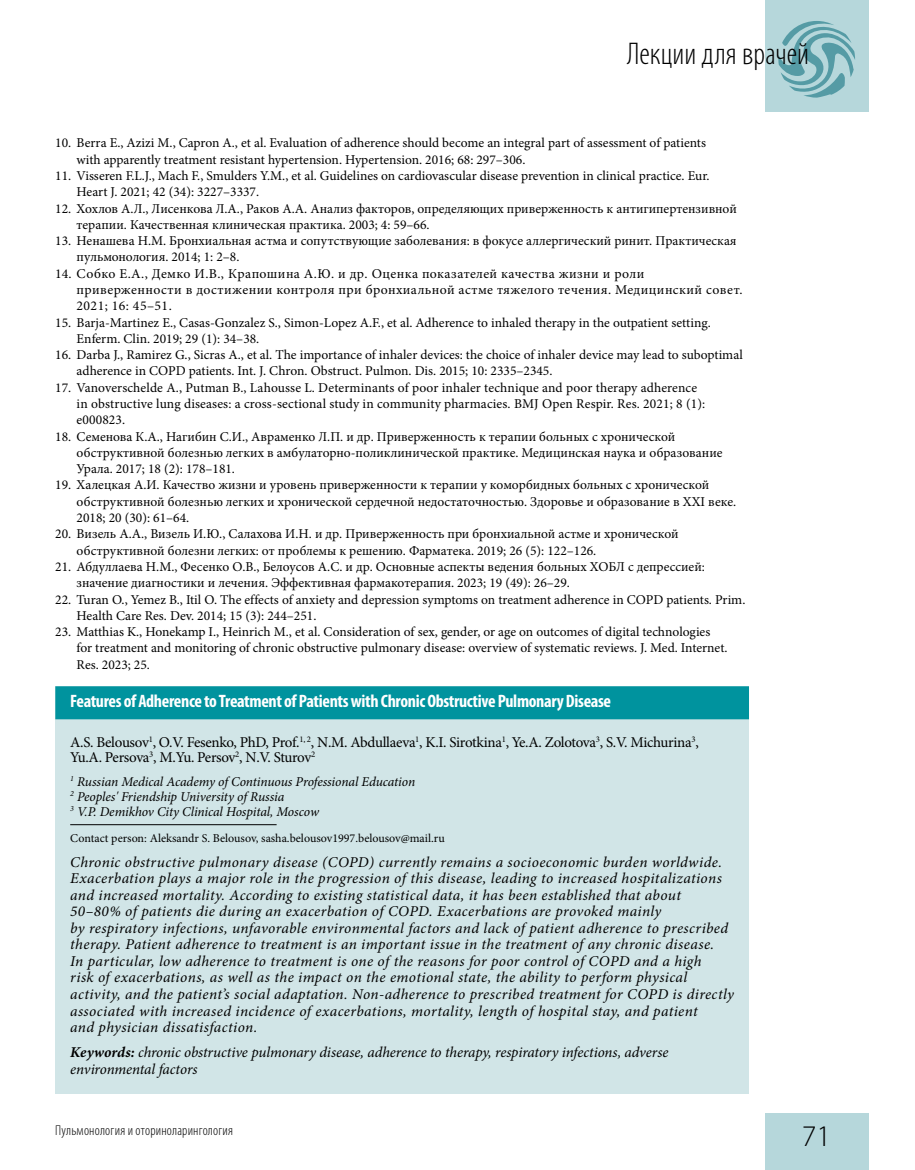
<style>
.page{position:relative;width:915px;height:1170px;background:#fff}
.page>*{position:absolute;margin:0;border:0;box-sizing:border-box;transform-origin:0 0}
.t1{font:300 condensed 31.5px "Myriad Pro";color:#000}
.t2{font:300 30px "Myriad Pro";color:#000}
.t3{font:700 condensed 18px "Myriad Pro";letter-spacing:-.02em;color:#fff}
.t4{font:italic 15px/16.5px "Minion Pro";letter-spacing:.02em;color:#000}
.t5{font:15px/15px "Minion Pro";letter-spacing:-.025em;color:#000}
.t6{font:italic 15px/16.5px "Minion Pro";letter-spacing:-.01em;color:#000}
.t7{font:300 condensed 14.25px "Myriad Pro";letter-spacing:.015em;color:#000}
.t8{font:13.5px/16.4px "Minion Pro";color:#000}
.t9{font:13.5px/16.4px "Minion Pro";letter-spacing:.03em;color:#000}
.t10{font:italic 13.5px/15px "Minion Pro";letter-spacing:-.01em;color:#000}
.t11{font:12px "Minion Pro";color:#000}
.s1{font-weight:700}
</style>
<div class="page">
<div style="left:764px;top:0;width:103px;height:111px;background:#b6d7db"></div>
<div style="left:764px;top:1113px;width:103px;height:56px;background:#b6d7db"></div>
<svg style="left:778px;top:21px;width:76px;height:77px"></svg>
<div style="left:55px;top:686px;width:693px;height:407px;background:#d1e5e7"></div>
<div style="left:55px;top:686px;width:693px;height:33px;background:#00939e"></div>
<hr style="left:70px;top:824px;width:206px;height:1px;background:#000">
<h1 class="t1" style="left:627px;top:35px;width:183px">Лекции для врачей</h1>
<p class="t8" style="left:77px;top:135px;width:630px;text-indent:-21px">10. Berra E., Azizi M., Capron A., et al. Evaluation of adherence should become an integral part of assessment of patients with apparently treatment resistant hypertension. Hypertension. 2016; 68: 297–306.</p>
<p class="t8" style="left:77px;top:167px;width:634px;text-indent:-21px">11. Visseren F.L.J., Mach F., Smulders Y.M., et al. Guidelines on cardiovascular disease prevention in clinical practice. Eur.<br>Heart J. 2021; 42 (34): 3227–3337.</p>
<p class="t8" style="left:77px;top:200px;width:661px;text-indent:-21px">12. Хохлов А.Л., Лисенкова Л.А., Раков А.А. Анализ факторов, определяющих приверженность к антигипертензивной терапии. Качественная клиническая практика. 2003; 4: 59–66.</p>
<p class="t8" style="left:77px;top:233px;width:661px;text-indent:-21px">13. Ненашева Н.М. Бронхиальная астма и сопутствующие заболевания: в фокусе аллергический ринит. Практическая пульмонология. 2014; 1: 2–8.</p>
<p class="t9" style="left:77px;top:265px;width:667px;text-indent:-21px">14. Собко Е.А., Демко И.В., Крапошина А.Ю. и др. Оценка показателей качества жизни и роли приверженности в достижении контроля при бронхиальной астме тяжелого течения. Медицинский совет.<br>2021; 16: 45–51.</p>
<p class="t8" style="left:77px;top:314px;width:635px;text-indent:-21px">15. Barja-Martinez E., Casas-Gonzalez S., Simon-Lopez A.F., et al. Adherence to inhaled therapy in the outpatient setting.<br>Enferm. Clin. 2019; 29 (1): 34–38.</p>
<p class="t8" style="left:77px;top:347px;width:667px;text-indent:-21px">16. Darba J., Ramirez G., Sicras A., et al. The importance of inhaler devices: the choice of inhaler device may lead to suboptimal adherence in COPD patients. Int. J. Chron. Obstruct. Pulmon. Dis. 2015; 10: 2335–2345.</p>
<p class="t8" style="left:77px;top:379px;width:630px;text-indent:-21px">17. Vanoverschelde A., Putman B., Lahousse L. Determinants of poor inhaler technique and poor therapy adherence in obstructive lung diseases: a cross-sectional study in community pharmacies. BMJ Open Respir. Res. 2021; 8 (1): e000823.</p>
<p class="t8" style="left:77px;top:428px;width:647px;text-indent:-21px">18. Семенова К.А., Нагибин С.И., Авраменко Л.П. и др. Приверженность к терапии больных с хронической обструктивной болезнью легких в амбулаторно-поликлинической практике. Медицинская наука и образование<br>Урала. 2017; 18 (2): 178–181.</p>
<p class="t8" style="left:77px;top:477px;width:660px;text-indent:-21px">19. Халецкая А.И. Качество жизни и уровень приверженности к терапии у коморбидных больных с хронической обструктивной болезнью легких и хронической сердечной недостаточностью. Здоровье и образование в XXI веке.<br>2018; 20 (30): 61–64.</p>
<p class="t8" style="left:77px;top:526px;width:603px;text-indent:-21px">20. Визель А.А., Визель И.Ю., Салахова И.Н. и др. Приверженность при бронхиальной астме и хронической обструктивной болезни легких: от проблемы к решению. Фарматека. 2019; 26 (5): 122–126.</p>
<p class="t8" style="left:77px;top:558px;width:629px;text-indent:-21px">21. Абдуллаева Н.М., Фесенко О.В., Белоусов А.С. и др. Основные аспекты ведения больных ХОБЛ с депрессией: значение диагностики и лечения. Эффективная фармакотерапия. 2023; 19 (49): 26–29.</p>
<p class="t8" style="left:77px;top:591px;width:670px;text-indent:-21px">22. Turan O., Yemez B., Itil O. The effects of anxiety and depression symptoms on treatment adherence in COPD patients. Prim.<br>Health Care Res. Dev. 2014; 15 (3): 244–251.</p>
<p class="t8" style="left:77px;top:623px;width:652px;text-indent:-21px">23. Matthias K., Honekamp I., Heinrich M., et al. Consideration of sex, gender, or age on outcomes of digital technologies for treatment and monitoring of chronic obstructive pulmonary disease: overview of systematic reviews. J. Med. Internet.<br>Res. 2023; 25.</p>
<h3 class="t3" style="left:70px;top:689px;width:542px">Features of Adherence to Treatment of Patients with Chronic Obstructive Pulmonary Disease</h3>
<p class="t5" style="left:70px;top:734px;width:630px">A.S. Belousov<sup>1</sup>, O.V. Fesenko, PhD, Prof.<sup>1,</sup> <sup>2</sup>, N.M. Abdullaeva<sup>1</sup>, K.I. Sirotkina<sup>1</sup>, Ye.A. Zolotova<sup>3</sup>, S.V. Michurina<sup>3</sup>,<br>Yu.A. Persova<sup>3</sup>, M.Yu. Persov<sup>2</sup>, N.V. Sturov<sup>2</sup></p>
<p class="t10" style="left:70px;top:773px;width:346px"><sup>1</sup> Russian Medical Academy of Continuous Professional Education<br><sup>2</sup> Peoples' Friendship University of Russia<br><sup>3</sup> V.P. Demikhov City Clinical Hospital, Moscow</p>
<p class="t11" style="left:70px;top:830px;width:376px">Contact person: Aleksandr S. Belousov, sasha.belousov1997.belousov@mail.ru</p>
<p class="t4" style="left:70px;top:853px;width:665px">Chronic obstructive pulmonary disease (COPD) currently remains a socioeconomic burden worldwide.<br>Exacerbation plays a major role in the progression of this disease, leading to increased hospitalizations and increased mortality. According to existing statistical data, it has been established that about 50–80% of patients die during an exacerbation of COPD. Exacerbations are provoked mainly<br>by respiratory infections, unfavorable environmental factors and lack of patient adherence to prescribed therapy. Patient adherence to treatment is an important issue in the treatment of any chronic disease.<br>In particular, low adherence to treatment is one of the reasons for poor control of COPD and a high<br>risk of exacerbations, as well as the impact on the emotional state, the ability to perform physical activity, and the patient’s social adaptation. Non-adherence to prescribed treatment for COPD is directly associated with increased incidence of exacerbations, mortality, length of hospital stay, and patient<br>and physician dissatisfaction.</p>
<p class="t6" style="left:70px;top:1043px;width:599px"><span class="s1">Keywords:</span> chronic obstructive pulmonary disease, adherence to therapy, respiratory infections, adverse environmental factors</p>
<p class="t7" style="left:55px;top:1121px;width:179px">Пульмонология и оториноларингология</p>
<h2 class="t2" style="left:801px;top:1119px;width:31px">71</h2>
</div>
